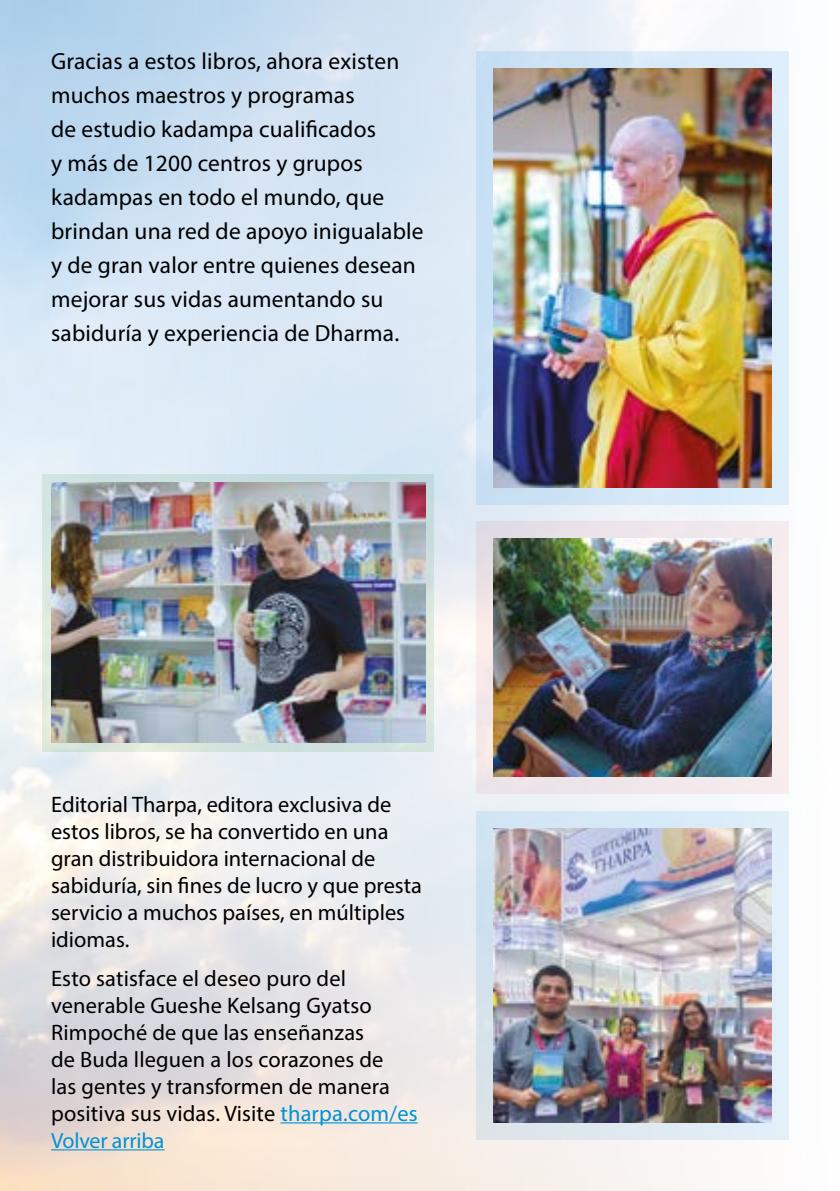
<style>
.page{position:relative;width:840px;height:1191px;background:#fff}
.page>*{position:absolute;margin:0;border:0;box-sizing:border-box;transform-origin:0 0}
.t1{font:23.4px/34px "Myriad Pro";letter-spacing:.01em;color:#000}
.t2{font:22.4px/27px "Myriad Pro";color:#000}
.t3{font:22px "Myriad Pro";letter-spacing:-.01em;color:#0092d4}
.s1{color:#0092d4}
</style>
<div class="page">
<hr style="left:280px;top:1122px;width:137px;height:1px;background:#0092d4">
<hr style="left:51px;top:1149px;width:113px;height:1px;background:#0092d4">
<div style="left:476px;top:51px;width:312px;height:454px;background:linear-gradient(to right,#c7def2,#dfeffb)"></div>
<img style="left:493px;top:68px;width:278px;height:420px">
<div style="left:476px;top:811px;width:312px;height:329px;background:linear-gradient(to right,#d5e3ed,#e0eff9)"></div>
<img style="left:493px;top:828px;width:278px;height:295px">
<svg style="left:43px;top:473px;width:391px;height:278px;background:#d1e1dd"></svg>
<img style="left:51px;top:482px;width:374px;height:261px">
<svg style="left:476px;top:522px;width:312px;height:272px;background:#efe6e9"></svg>
<img style="left:493px;top:539px;width:278px;height:238px">
<p class="t1" style="left:51px;top:43px;width:374px">Gracias a estos libros, ahora existen muchos maestros y programas<br>de estudio kadampa cualificados<br>y más de 1200 centros y grupos kadampas en todo el mundo, que brindan una red de apoyo inigualable y de gran valor entre quienes desean mejorar sus vidas aumentando su sabiduría y experiencia de Dharma.</p>
<p class="t2" style="left:51px;top:791px;width:372px">Editorial Tharpa, editora exclusiva de estos libros, se ha convertido en una gran distribuidora internacional de sabiduría, sin fines de lucro y que presta servicio a muchos países, en múltiples idiomas.</p>
<p class="t2" style="left:51px;top:964px;width:368px">Esto satisface el deseo puro del venerable Gueshe Kelsang Gyatso Rimpoché de que las enseñanzas<br>de Buda lleguen a los corazones de<br>las gentes y transformen de manera positiva sus vidas. Visite <span class="s1">tharpa.com/es</span></p>
<p class="t3" style="left:51px;top:1126px;width:115px">Volver arriba</p>
</div>
